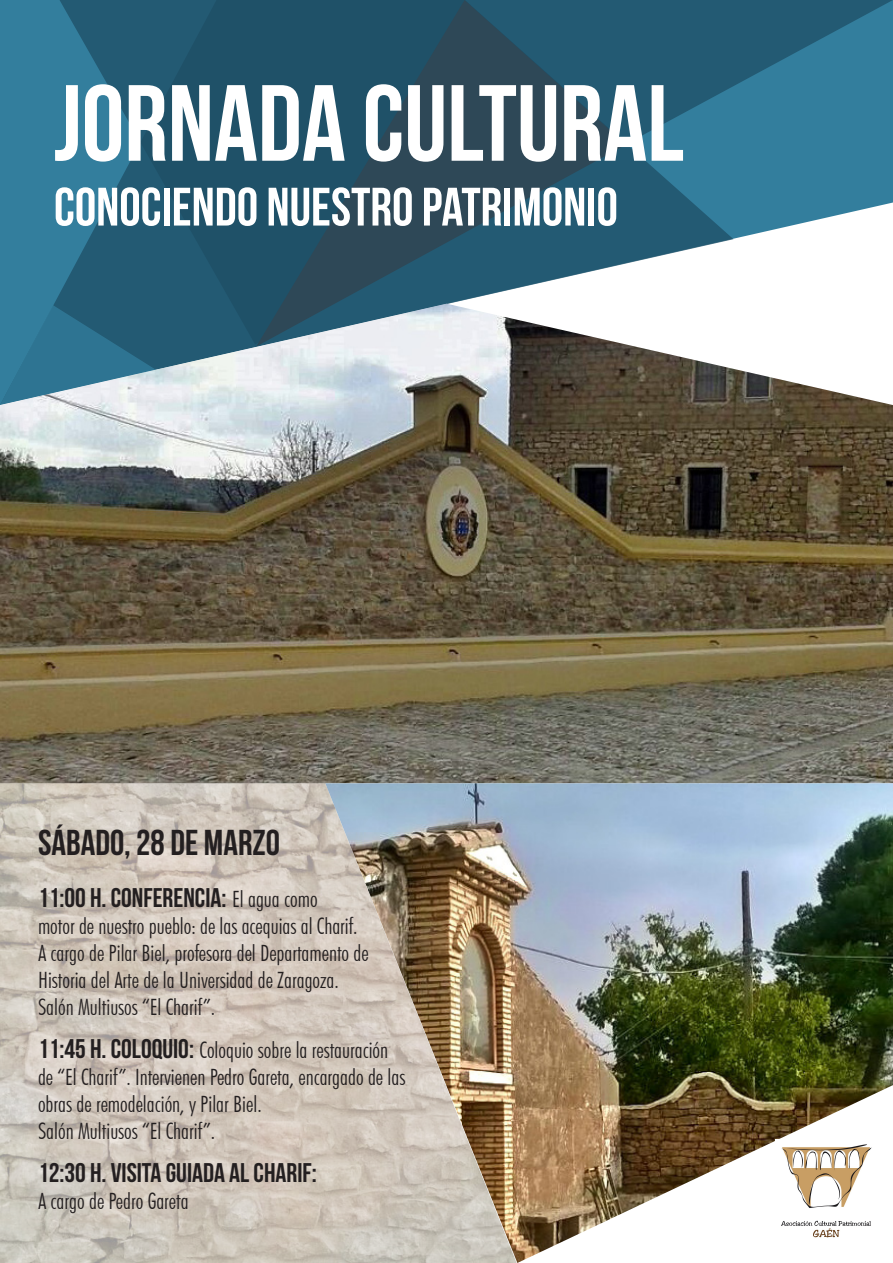
<style>
.page{position:relative;width:893px;height:1263px;background:#fff}
.page>*{position:absolute;margin:0;border:0;box-sizing:border-box;transform-origin:0 0}
.t1{font:108px "Bebas Neue";color:#fff}
.t2{font:54px "Bebas Neue";color:#fff}
.t3{font:36px "Bebas Neue";color:#231f20}
.t4{font:27px "Bebas Neue";color:#231f20}
.t5{font:300 condensed 22.5px/27px "Futura BT";color:#231f20}
.s1{font-family:"Futura BT";font-weight:300;font-stretch:condensed;font-size:22.5px}
.s2{font-family:"Bebas Neue";font-weight:400;font-stretch:normal;font-size:27px}
</style>
<div class="page">
<div style="left:0;top:0;width:60px;height:304px;background:#337e9d"></div>
<svg style="left:60px;top:0;width:833px;height:304px;background:#457b92"></svg>
<svg style="left:256px;top:0;width:370px;height:304px;background:#2c5569"></svg>
<img style="left:0;top:304px;width:893px;height:479px">
<img style="left:517px;top:783px;width:376px;height:480px">
<img style="left:0;top:783px;width:517px;height:480px">
<img style="left:776px;top:1140px;width:103px;height:103px">
<p class="t1" style="left:54px;top:64px;width:631px">JORNADA CULTURAL</p>
<p class="t2" style="left:54px;top:177px;width:565px">CONOCIENDO NUESTRO PATRIMONIO</p>
<p class="t3" style="left:38px;top:823px;width:244px">SÁBADO, 28 DE MARZO</p>
<p class="t4" style="left:38px;top:882px;width:281px">11:00 H. CONFERENCIA: <span class="s1">El agua como</span></p>
<p class="t5" style="left:38px;top:912px;width:332px">motor de nuestro pueblo: de las acequias al Charif.<br>A cargo de Pilar Biel, profesora del Departamento de<br>Historia del Arte de la Universidad de Zaragoza.</p>
<p class="t5" style="left:38px;top:993px;width:179px">Salón Multiusos “El Charif”.</p>
<p class="t5" style="left:38px;top:1036px;width:369px"><span class="s2">11:45 H. COLOQUIO:</span> Coloquio sobre la restauración de “El Charif”. Intervienen Pedro Gareta, encargado de las obras de remodelación, y Pilar Biel.</p>
<p class="t5" style="left:38px;top:1117px;width:179px">Salón Multiusos “El Charif”.</p>
<p class="t4" style="left:38px;top:1158px;width:280px">12:30 H. VISITA GUIADA AL CHARIF:</p>
<p class="t5" style="left:38px;top:1187px;width:152px">A cargo de Pedro Gareta</p>
</div>
